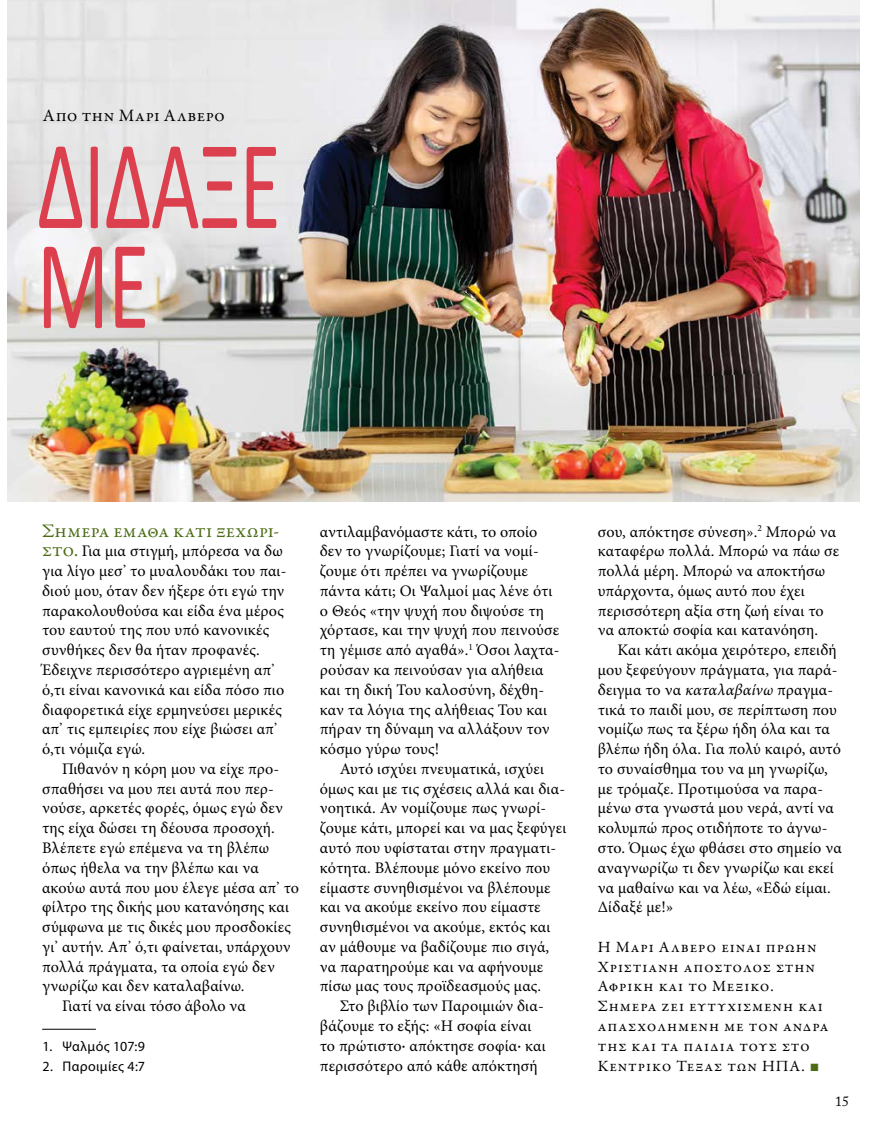
<style>
.page{position:relative;width:893px;height:1141px;background:#fff}
.page>*{position:absolute;margin:0;border:0;box-sizing:border-box;transform-origin:0 0}
.t1{font:128.1px/99.8px "Calibri";letter-spacing:-.01em;color:#dc3f4e;scale:.66 1}
.t2{font:19.25px "Garamond Premr Pro";letter-spacing:.005em;color:#4b6c14}
.t3{font:17.5px "Garamond Premr Pro";letter-spacing:.04em;color:#000}
.t4{font:16.1px/19.8px "Minion Pro";letter-spacing:.01em;color:#000}
.t5{font:15.75px/19.8px "Garamond Premr Pro";letter-spacing:.06em;color:#000}
.t6{font:14px "Myriad Pro";letter-spacing:.025em;color:#000}
.t7{font:14px "Adobe Caslon Pro";color:#000}
.s1{font-family:"Garamond Premr Pro";font-size:19.25px;color:#4b6c14}
.s2{font-style:italic}
.s3{font-family:"Arial";color:#4b6c14}
</style>
<div class="page">
<img style="left:7px;top:0;width:852px;height:502px">
<hr style="left:42px;top:1029px;width:54px;height:1px;background:#000">
<p class="t3" style="left:43px;top:105px;width:184px">Από την Μαρί Αλβέρο</p>
<h1 class="t1" style="left:37px;top:136px;width:371px">ΔΊΔΑΞΈ<br>ΜΕ</h1>
<p class="t2" style="left:42px;top:519px;width:239px">Σήμερα έμαθα κάτι ξεχωρι-</p>
<p class="t4" style="left:42px;top:541px;width:246px"><span class="s1">στό.</span> Για μια στιγμή, μπόρεσα να δω για λίγο μεσ’ το μυαλουδάκι του παι&shy;διού μου, όταν δεν ήξερε ότι εγώ την παρακολουθούσα και είδα ένα μέρος του εαυτού της που υπό κανονικές συνθήκες δεν θα ήταν προφανές.<br>Έδειχνε περισσότερο αγριεμένη απ’ ό,τι είναι κανονικά και είδα πόσο πιο διαφορετικά είχε ερμηνεύσει μερικές απ’ τις εμπειρίες που είχε βιώσει απ’ ό,τι νόμιζα εγώ.</p>
<p class="t4" style="left:62px;top:759px;width:219px">Πιθανόν η κόρη μου να είχε προ-</p>
<p class="t4" style="left:42px;top:779px;width:233px">σπαθήσει να μου πει αυτά που περ-</p>
<p class="t4" style="left:42px;top:798px;width:242px">νούσε, αρκετές φορές, όμως εγώ δεν</p>
<p class="t4" style="left:42px;top:818px;width:234px">της είχα δώσει τη δέουσα προσοχή.</p>
<p class="t4" style="left:42px;top:838px;width:228px">Βλέπετε εγώ επέμενα να τη βλέπω</p>
<p class="t4" style="left:42px;top:858px;width:218px">όπως ήθελα να την βλέπω και να</p>
<p class="t4" style="left:42px;top:878px;width:258px">ακούω αυτά που μου έλεγε μέσα απ’ το</p>
<p class="t4" style="left:42px;top:897px;width:248px">φίλτρο της δικής μου κατανόησης και</p>
<p class="t4" style="left:42px;top:917px;width:250px">σύμφωνα με τις δικές μου προσδοκίες</p>
<p class="t4" style="left:42px;top:937px;width:250px">γι’ αυτήν. Απ’ ό,τι φαίνεται, υπάρχουν</p>
<p class="t4" style="left:42px;top:957px;width:234px">πολλά πράγματα, τα οποία εγώ δεν</p>
<p class="t4" style="left:42px;top:976px;width:204px">γνωρίζω και δεν καταλαβαίνω.</p>
<p class="t4" style="left:62px;top:996px;width:185px">Γιατί να είναι τόσο άβολο να</p>
<p class="t6" style="left:43px;top:1037px;width:104px">1. Ψαλμός 107:9</p>
<p class="t6" style="left:43px;top:1057px;width:104px">2. Παροιμίες 4:7</p>
<p class="t4" style="left:320px;top:522px;width:241px">αντιλαμβανόμαστε κάτι, το οποίο δεν το γνωρίζουμε; Γιατί να νομί&shy;ζουμε ότι πρέπει να γνωρίζουμε πάντα κάτι; Οι Ψαλμοί μας λένε ότι ο Θεός «την ψυχή που διψούσε τη χόρτασε, και την ψυχή που πεινούσε τη γέμισε από αγαθά».<sup>1</sup> Όσοι λαχτα&shy;ρούσαν κα πεινούσαν για αλήθεια και τη δική Του καλοσύνη, δέχθη&shy;καν τα λόγια της αλήθειας Του και πήραν τη δύναμη να αλλάξουν τον κόσμο γύρω τους!</p>
<p class="t4" style="left:320px;top:759px;width:248px;text-indent:20px">Αυτό ισχύει πνευματικά, ισχύει όμως και με τις σχέσεις αλλά και δια&shy;νοητικά. Αν νομίζουμε πως γνωρί&shy;ζουμε κάτι, μπορεί και να μας ξεφύγει αυτό που υφίσταται στην πραγματι&shy;κότητα. Βλέπουμε μόνο εκείνο που είμαστε συνηθισμένοι να βλέπουμε και να ακούμε εκείνο που είμαστε συνηθισμένοι να ακούμε, εκτός και αν μάθουμε να βαδίζουμε πιο σιγά, να παρατηρούμε και να αφήνουμε πίσω μας τους προϊδεασμούς μας.</p>
<p class="t4" style="left:320px;top:996px;width:227px;text-indent:20px">Στο βιβλίο των Παροιμιών δια&shy;βάζουμε το εξής: «Η σοφία είναι το πρώτιστο· απόκτησε σοφία· και περισσότερο από κάθε απόκτησή</p>
<p class="t4" style="left:598px;top:522px;width:243px">σου, απόκτησε σύνεση».<sup>2</sup> Μπορώ να καταφέρω πολλά. Μπορώ να πάω σε πολλά μέρη. Μπορώ να αποκτήσω υπάρχοντα, όμως αυτό που έχει περισσότερη αξία στη ζωή είναι το να αποκτώ σοφία και κατανόηση.</p>
<p class="t4" style="left:598px;top:640px;width:246px;text-indent:20px">Και κάτι ακόμα χειρότερο, επειδή μου ξεφεύγουν πράγματα, για παρά&shy;δειγμα το να <span class="s2">καταλαβαίνω</span> πραγμα&shy;τικά το παιδί μου, σε περίπτωση που νομίζω πως τα ξέρω ήδη όλα και τα βλέπω ήδη όλα. Για πολύ καιρό, αυτό το συναίσθημα του να μη γνωρίζω, με τρόμαζε. Προτιμούσα να παρα&shy;μένω στα γνωστά μου νερά, αντί να κολυμπώ προς οτιδήποτε το άγνω&shy;στο. Όμως έχω φθάσει στο σημείο να αναγνωρίζω τι δεν γνωρίζω και εκεί να μαθαίνω και να λέω, «Εδώ είμαι.<br>Δίδαξέ με!»</p>
<p class="t5" style="left:598px;top:937px;width:232px">Η Μαρί Αλβέρο είναι πρώην<br>Χριστιανή απόστολος στην<br>Αφρική και το Μεξικό.<br>Σήμερα ζει ευτυχισμένη και απασχολημένη με τον άνδρα της και τα παιδιά τους στο<br>Κεντρικό Τέξας των ΗΠΑ. <span class="s3">■</span></p>
<p class="t7" style="left:835px;top:1093px;width:15px">15</p>
</div>
